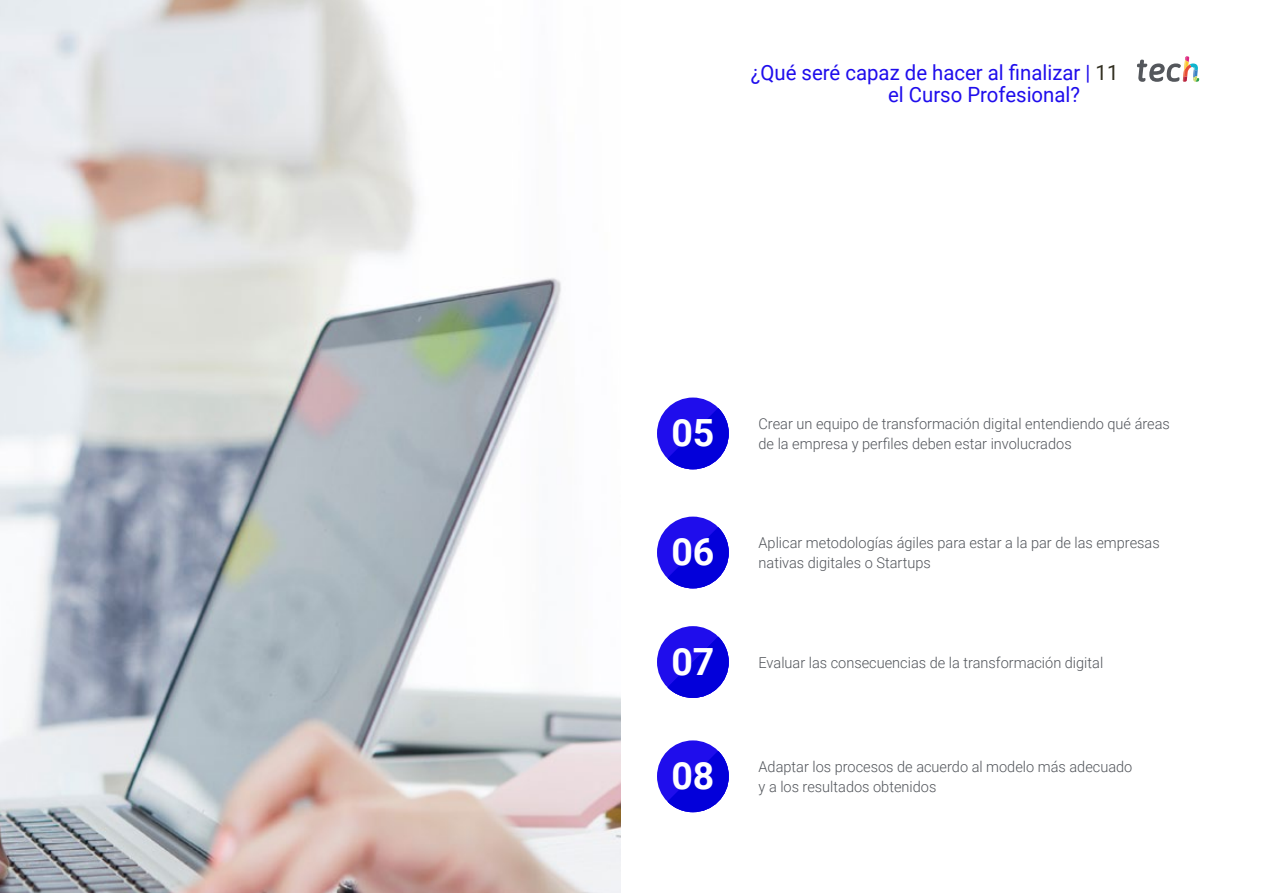
<style>
.page{position:relative;width:1263px;height:893px;background:#fff}
.page>*{position:absolute;margin:0;border:0;box-sizing:border-box;transform-origin:0 0}
.t1{font:700 37.5px "Roboto";color:#fff}
.t2{font:21px/22.5px "Roboto";color:#1f0dec}
.t3{font:300 15px/19.5px "Roboto";color:#52555b}
.s1{color:#312e20}
</style>
<div class="page">
<div style="left:657px;top:517px;width:72px;height:71px;background:#1f0dec;border-radius:50%"></div>
<svg style="left:667px;top:527px;width:62px;height:61px"></svg>
<div style="left:657px;top:740px;width:72px;height:72px;background:#1f0dec;border-radius:50%"></div>
<svg style="left:667px;top:751px;width:62px;height:61px"></svg>
<div style="left:657px;top:626px;width:72px;height:72px;background:#1f0dec;border-radius:50%"></div>
<svg style="left:667px;top:637px;width:62px;height:61px"></svg>
<div style="left:657px;top:398px;width:72px;height:71px;background:#1f0dec;border-radius:50%"></div>
<svg style="left:667px;top:408px;width:62px;height:61px"></svg>
<img style="left:0;top:0;width:621px;height:893px">
<svg style="left:1137px;top:56px;width:62px;height:26px"></svg>
<h2 class="t2" style="left:888px;top:60px;width:232px;text-indent:-137px">¿Qué seré capaz de hacer al finalizar | <span class="s1">11 </span>el Curso Profesional?</h2>
<h1 class="t1" style="left:671px;top:407px;width:45px">05</h1>
<p class="t3" style="left:758px;top:414px;width:413px">Crear un equipo de transformación digital entendiendo qué áreas</p>
<p class="t3" style="left:758px;top:433px;width:315px">de la empresa y perfiles deben estar involucrados</p>
<h1 class="t1" style="left:671px;top:526px;width:45px">06</h1>
<p class="t3" style="left:758px;top:533px;width:403px">Aplicar metodologías ágiles para estar a la par de las empresas nativas digitales o Startups</p>
<h1 class="t1" style="left:671px;top:635px;width:45px">07</h1>
<p class="t3" style="left:758px;top:652px;width:346px">Evaluar las consecuencias de la transformación digital</p>
<h1 class="t1" style="left:671px;top:749px;width:45px">08</h1>
<p class="t3" style="left:758px;top:756px;width:375px">Adaptar los procesos de acuerdo al modelo más adecuado y a los resultados obtenidos</p>
</div>
